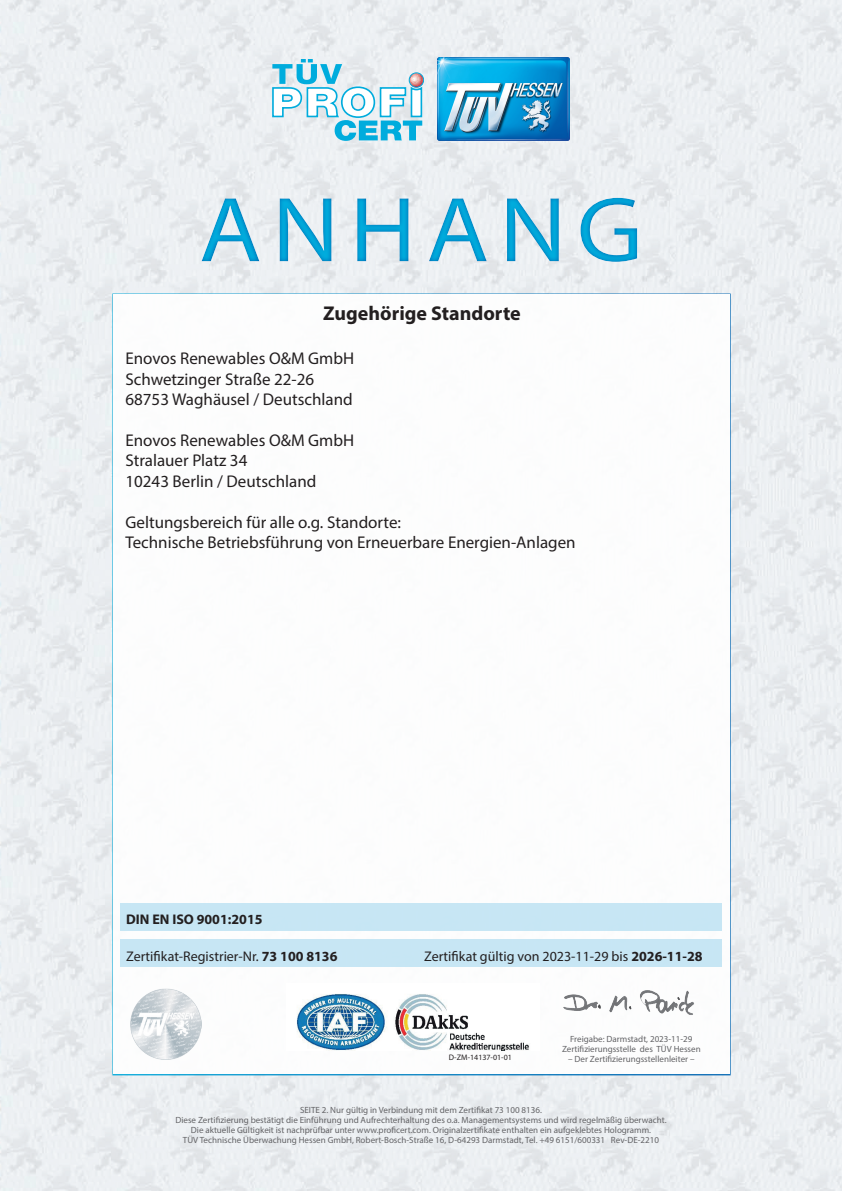
<style>
.page{position:relative;width:842px;height:1191px;background:#fff}
.page>*{position:absolute;margin:0;border:0;box-sizing:border-box;transform-origin:0 0}
.t1{font:93px "Myriad Pro";letter-spacing:.1em;color:#00acdd;scale:1.1 1}
.t2{font:700 20px "Myriad Pro";color:#231f20}
.t3{font:17px/20.4px "Myriad Pro";color:#231f20}
.t4{font:14px "Myriad Pro";color:#231f20}
.t5{font:700 14px "Myriad Pro";color:#231f20}
.t6{font:9px/10px "Myriad Pro";color:#636366;text-align:center}
.t7{font:8px "Myriad Pro";color:#231f20}
.s1{font-weight:700}
</style>
<div class="page">
<img style="left:0;top:0;width:842px;height:1191px">
<img style="left:437px;top:57px;width:132px;height:83px">
<svg style="left:272px;top:59px;width:152px;height:82px"></svg>
<div style="left:112px;top:293px;width:619px;height:782px;background:#fff;border:2px solid #fff"></div>
<div style="left:120px;top:938px;width:602px;height:28px;background:#c1e4f4"></div>
<div style="left:121px;top:903px;width:601px;height:27px;background:#c1e4f4"></div>
<img style="left:749px;top:894px;width:78px;height:55px">
<img style="left:736px;top:784px;width:97px;height:40px">
<img style="left:737px;top:670px;width:95px;height:34px">
<img style="left:738px;top:565px;width:93px;height:35px">
<img style="left:737px;top:468px;width:91px;height:35px">
<img style="left:297px;top:994px;width:232px;height:57px">
<div style="left:0;top:172px;width:842px;height:114px;background:#006bb6;opacity:.75"></div>
<img style="left:130px;top:988px;width:71px;height:71px">
<img style="left:563px;top:990px;width:131px;height:25px">
<h1 class="t1" style="left:199px;top:173px;width:405px">ANHANG</h1>
<h2 class="t2" style="left:323px;top:300px;width:199px">Zugehörige Standorte</h2>
<h3 class="t3" style="left:125px;top:348px;width:230px">Enovos Renewables O&amp;M GmbH<br>Schwetzinger Straße 22-26<br>68753 Waghäusel / Deutschland</h3>
<h3 class="t3" style="left:125px;top:430px;width:230px">Enovos Renewables O&amp;M GmbH<br>Stralauer Platz 34<br>10243 Berlin / Deutschland</h3>
<h3 class="t3" style="left:125px;top:511px;width:452px">Geltungsbereich für alle o.g. Standorte:<br>Technische Betriebsführung von Erneuerbare Energien-Anlagen</h3>
<h3 class="t5" style="left:126px;top:910px;width:138px">DIN EN ISO 9001:2015</h3>
<h3 class="t4" style="left:126px;top:948px;width:213px">Zertifikat-Registrier-Nr. <span class="s1">73 100 8136</span></h3>
<h3 class="t4" style="left:424px;top:948px;width:280px">Zertifikat gültig von 2023-11-29 bis <span class="s1">2026-11-28</span></h3>
<p class="t7" style="left:449px;top:1052px;width:65px">D-ZM-14137-01-01</p>
<p class="t6" style="left:562px;top:1034px;width:140px">Freigabe: Darmstadt, 2023-11-29<br>Zertifizierungsstelle des TÜV Hessen</p>
<p class="t6" style="left:568px;top:1054px;width:128px">– Der Zertifizierungsstellenleiter –</p>
<p class="t6" style="left:175px;top:1105px;width:493px">SEITE 2. Nur gültig in Verbindung mit dem Zertifikat 73 100 8136.<br>Diese Zertifizierung bestätigt die Einführung und Aufrechterhaltung des o.a. Managementsystems und wird regelmäßig überwacht.<br>Die aktuelle Gültigkeit ist nachprüfbar unter www.proficert.com. Originalzertifikate enthalten ein aufgeklebtes Hologramm.<br>TÜV Technische Überwachung Hessen GmbH, Robert-Bosch-Straße 16, D-64293 Darmstadt, Tel. +49 6151/600331 Rev-DE-2210</p>
</div>
